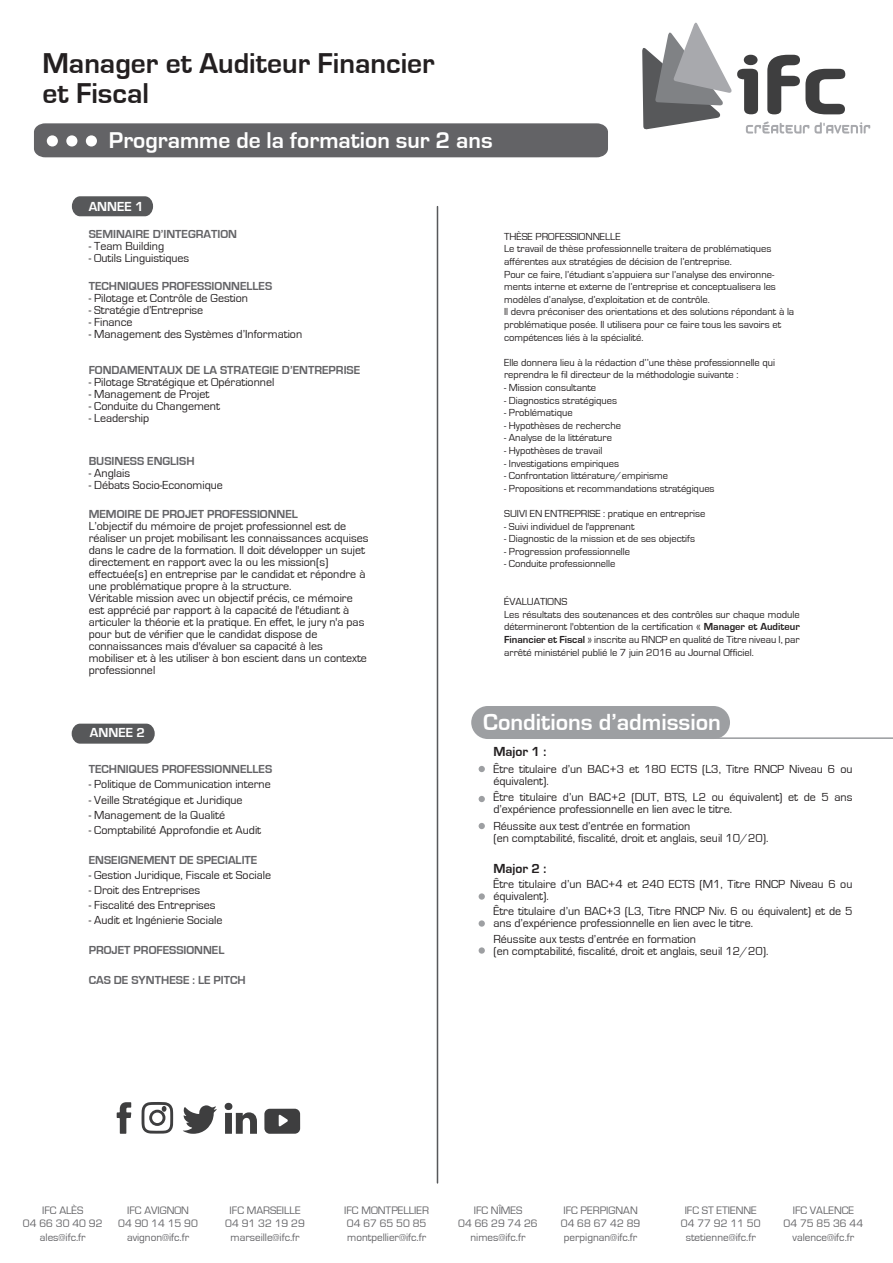
<style>
.page{position:relative;width:893px;height:1263px;background:#fff}
.page>*{position:absolute;margin:0;border:0;box-sizing:border-box;transform-origin:0 0}
.t1{font:700 29.55px/30.9px "Eurostile";color:#231f20}
.t2{font:700 24px "Eurostile";color:#fff}
.t3{font:700 23.55px "Eurostile";color:#fff}
.t4{font:700 13.5px "Eurostile";color:#231f20}
.t5{font:700 13.5px "Eurostile";color:#fff}
.t6{font:12px/12px "Eurostile";color:#231f20}
.t7{font:700 12px "Eurostile";color:#636366}
.t8{font:11.1px/13.4px "Eurostile";color:#636366;text-align:center}
.t9{font:10.5px/12.6px "Eurostile";color:#231f20}
.s1{font-weight:700}
</style>
<div class="page">
<svg style="left:72px;top:196px;width:81px;height:20px;background:#606162"></svg>
<svg style="left:72px;top:724px;width:83px;height:20px;background:#606163"></svg>
<div style="left:34px;top:123px;width:574px;height:34px;background:#636366"></div>
<div style="left:66px;top:135px;width:11px;height:11px;background:#fff;border-radius:50%"></div>
<div style="left:86px;top:135px;width:11px;height:11px;background:#fff;border-radius:50%"></div>
<div style="left:47px;top:135px;width:11px;height:11px;background:#fff;border-radius:50%"></div>
<svg style="left:642px;top:22px;width:228px;height:112px"></svg>
<hr style="left:437px;top:207px;width:1px;height:976px;background:#57585a">
<svg style="left:117px;top:1102px;width:14px;height:32px"></svg>
<svg style="left:183px;top:1105px;width:34px;height:29px"></svg>
<svg style="left:264px;top:1109px;width:36px;height:25px"></svg>
<svg style="left:225px;top:1103px;width:32px;height:31px"></svg>
<svg style="left:142px;top:1102px;width:31px;height:31px"></svg>
<hr style="left:616px;top:737px;width:277px;height:2px;background:#9d9fa2">
<div style="left:471px;top:706px;width:259px;height:33px;background:#9d9fa2;border-radius:16px"></div>
<svg style="left:479px;top:766px;width:6px;height:6px"></svg>
<svg style="left:479px;top:796px;width:6px;height:6px"></svg>
<svg style="left:479px;top:823px;width:6px;height:6px"></svg>
<div style="left:479px;top:893px;width:6px;height:7px;background:#9d9fa2;border-radius:50%"></div>
<div style="left:479px;top:920px;width:6px;height:7px;background:#9d9fa2;border-radius:50%"></div>
<div style="left:479px;top:947px;width:6px;height:7px;background:#9d9fa2;border-radius:50%"></div>
<h1 class="t1" style="left:42px;top:48px;width:394px">Manager et Auditeur Financier et Fiscal</h1>
<h3 class="t3" style="left:109px;top:127px;width:385px">Programme de la formation sur 2 ans</h3>
<p class="t5" style="left:89px;top:199px;width:56px">ANNEE 1</p>
<p class="t7" style="left:89px;top:227px;width:150px">SEMINAIRE D’INTEGRATION</p>
<p class="t6" style="left:89px;top:240px;width:77px">- Team Building</p>
<p class="t6" style="left:89px;top:252px;width:102px">- Outils Linguistiques</p>
<p class="t7" style="left:89px;top:280px;width:185px">TECHNIQUES PROFESSIONNELLES</p>
<p class="t6" style="left:89px;top:293px;width:161px">- Pilotage et Contrôle de Gestion</p>
<p class="t6" style="left:89px;top:305px;width:116px">- Stratégie d’Entreprise</p>
<p class="t6" style="left:89px;top:317px;width:45px">- Finance</p>
<p class="t6" style="left:89px;top:329px;width:215px">- Management des Systèmes d’Information</p>
<p class="t7" style="left:89px;top:363px;width:273px">FONDAMENTAUX DE LA STRATEGIE D’ENTREPRISE</p>
<p class="t6" style="left:89px;top:376px;width:187px">- Pilotage Stratégique et Opérationnel</p>
<p class="t6" style="left:89px;top:388px;width:122px">- Management de Projet</p>
<p class="t6" style="left:89px;top:400px;width:133px">- Conduite du Changement</p>
<p class="t6" style="left:89px;top:412px;width:62px">- Leadership</p>
<p class="t7" style="left:89px;top:455px;width:107px">BUSINESS ENGLISH</p>
<p class="t6" style="left:89px;top:467px;width:43px">- Anglais</p>
<p class="t6" style="left:89px;top:479px;width:136px">- Débats Socio-Economique</p>
<p class="t7" style="left:89px;top:508px;width:211px">MEMOIRE DE PROJET PROFESSIONNEL</p>
<p class="t6" style="left:89px;top:521px;width:281px">L’objectif du mémoire de projet professionnel est de réaliser un projet mobilisant les connaissances acquises dans le cadre de la formation. Il doit développer un sujet directement en rapport avec la ou les mission(s) effectuée(s) en entreprise par le candidat et répondre à une problématique propre à la structure.<br>Véritable mission avec un objectif précis, ce mémoire est apprécié par rapport à la capacité de l'étudiant à articuler la théorie et la pratique. En effet, le jury n'a pas pour but de vérifier que le candidat dispose de connaissances mais d'évaluer sa capacité à les mobiliser et à les utiliser à bon escient dans un contexte professionnel</p>
<p class="t9" style="left:504px;top:230px;width:292px">THÈSE PROFESSIONNELLE<br>Le travail de thèse professionnelle traitera de problématiques afférentes aux stratégies de décision de l’entreprise.<br>Pour ce faire, l’étudiant s’appuiera sur l’analyse des environne&shy;ments interne et externe de l’entreprise et conceptualisera les modèles d’analyse, d’exploitation et de contrôle.<br>Il devra préconiser des orientations et des solutions répondant à la problématique posée. Il utilisera pour ce faire tous les savoirs et compétences liés à la spécialité.</p>
<p class="t9" style="left:504px;top:356px;width:273px">Elle donnera lieu à la rédaction d’’une thèse professionnelle qui reprendra le fil directeur de la méthodologie suivante :</p>
<p class="t9" style="left:504px;top:381px;width:94px">- Mission consultante</p>
<p class="t9" style="left:504px;top:394px;width:115px">- Diagnostics stratégiques</p>
<p class="t9" style="left:504px;top:407px;width:70px">- Problématique</p>
<p class="t9" style="left:504px;top:419px;width:118px">- Hypothèses de recherche</p>
<p class="t9" style="left:504px;top:432px;width:109px">- Analyse de la littérature</p>
<p class="t9" style="left:504px;top:444px;width:100px">- Hypothèses de travail</p>
<p class="t9" style="left:504px;top:457px;width:117px">- Investigations empiriques</p>
<p class="t9" style="left:504px;top:470px;width:165px">- Confrontation littérature/empirisme</p>
<p class="t9" style="left:504px;top:482px;width:212px">- Propositions et recommandations stratégiques</p>
<p class="t9" style="left:504px;top:507px;width:203px">SUIVI EN ENTREPRISE : pratique en entreprise</p>
<p class="t9" style="left:504px;top:520px;width:132px">- Suivi individuel de l'apprenant</p>
<p class="t9" style="left:504px;top:533px;width:192px">- Diagnostic de la mission et de ses objectifs</p>
<p class="t9" style="left:504px;top:545px;width:128px">- Progression professionnelle</p>
<p class="t9" style="left:504px;top:558px;width:113px">- Conduite professionnelle</p>
<p class="t9" style="left:504px;top:596px;width:297px">ÉVALUATIONS<br>Les résultats des soutenances et des contrôles sur chaque module détermineront l'obtention de la certification « <span class="s1">Manager et Auditeur Financier et Fiscal</span> » inscrite au RNCP en qualité de Titre niveau I, par arrêté ministériel publié le 7 juin 2016 au Journal Officiel.</p>
<p class="t5" style="left:90px;top:725px;width:56px">ANNEE 2</p>
<p class="t7" style="left:89px;top:763px;width:185px">TECHNIQUES PROFESSIONNELLES</p>
<p class="t6" style="left:89px;top:779px;width:184px">- Politique de Communication interne</p>
<p class="t6" style="left:89px;top:794px;width:155px">- Veille Stratégique et Juridique</p>
<p class="t6" style="left:89px;top:809px;width:138px">- Management de la Qualité</p>
<p class="t6" style="left:89px;top:824px;width:174px">- Comptabilité Approfondie et Audit</p>
<p class="t7" style="left:89px;top:853px;width:170px">ENSEIGNEMENT DE SPECIALITE</p>
<p class="t6" style="left:89px;top:869px;width:184px">- Gestion Juridique, Fiscale et Sociale</p>
<p class="t6" style="left:89px;top:884px;width:113px">- Droit des Entreprises</p>
<p class="t6" style="left:89px;top:899px;width:128px">- Fiscalité des Entreprises</p>
<p class="t6" style="left:89px;top:914px;width:135px">- Audit et Ingénierie Sociale</p>
<p class="t7" style="left:89px;top:943px;width:137px">PROJET PROFESSIONNEL</p>
<p class="t7" style="left:89px;top:973px;width:159px">CAS DE SYNTHESE : LE PITCH</p>
<h2 class="t2" style="left:483px;top:709px;width:239px">Conditions d’admission</h2>
<p class="t4" style="left:493px;top:744px;width:54px">Major 1 :</p>
<p class="t6" style="left:493px;top:763px;width:361px">Être titulaire d’un BAC+3 et 180 ECTS (L3, Titre RNCP Niveau 6 ou équivalent).</p>
<p class="t6" style="left:493px;top:791px;width:361px">Être titulaire d’un BAC+2 (DUT, BTS, L2 ou équivalent) et de 5 ans d’expérience professionnelle en lien avec le titre.</p>
<p class="t6" style="left:493px;top:820px;width:276px">Réussite aux test d’entrée en formation<br>(en comptabilité, fiscalité, droit et anglais, seuil 10/20).</p>
<p class="t4" style="left:493px;top:861px;width:54px">Major 2 :</p>
<p class="t6" style="left:493px;top:878px;width:361px">Être titulaire d’un BAC+4 et 240 ECTS (M1, Titre RNCP Niveau 6 ou équivalent).</p>
<p class="t6" style="left:493px;top:905px;width:361px">Être titulaire d’un BAC+3 (L3, Titre RNCP Niv. 6 ou équivalent) et de 5 ans d’expérience professionnelle en lien avec le titre.</p>
<p class="t6" style="left:493px;top:934px;width:276px">Réussite aux tests d’entrée en formation<br>(en comptabilité, fiscalité, droit et anglais, seuil 12/20).</p>
<p class="t8" style="left:23px;top:1204px;width:81px">IFC ALÈS<br>04 66 30 40 92 ales@ifc.fr</p>
<p class="t8" style="left:118px;top:1204px;width:81px">IFC AVIGNON<br>04 90 14 15 90 avignon@ifc.fr</p>
<p class="t8" style="left:225px;top:1204px;width:81px">IFC MARSEILLE<br>04 91 32 19 29 marseille@ifc.fr</p>
<p class="t8" style="left:344px;top:1204px;width:86px;text-align:left">IFC MONTPELLIER<br>04 67 65 50 85 montpellier@ifc.fr</p>
<p class="t8" style="left:458px;top:1204px;width:81px">IFC NÎMES<br>04 66 29 74 26 nimes@ifc.fr</p>
<p class="t8" style="left:561px;top:1204px;width:81px;text-align:left">IFC PERPIGNAN<br>04 68 67 42 89 perpignan@ifc.fr</p>
<p class="t8" style="left:681px;top:1204px;width:81px">IFC ST ETIENNE<br>04 77 92 11 50 stetienne@ifc.fr</p>
<p class="t8" style="left:784px;top:1204px;width:81px">IFC VALENCE<br>04 75 85 36 44 valence@ifc.fr</p>
</div>
